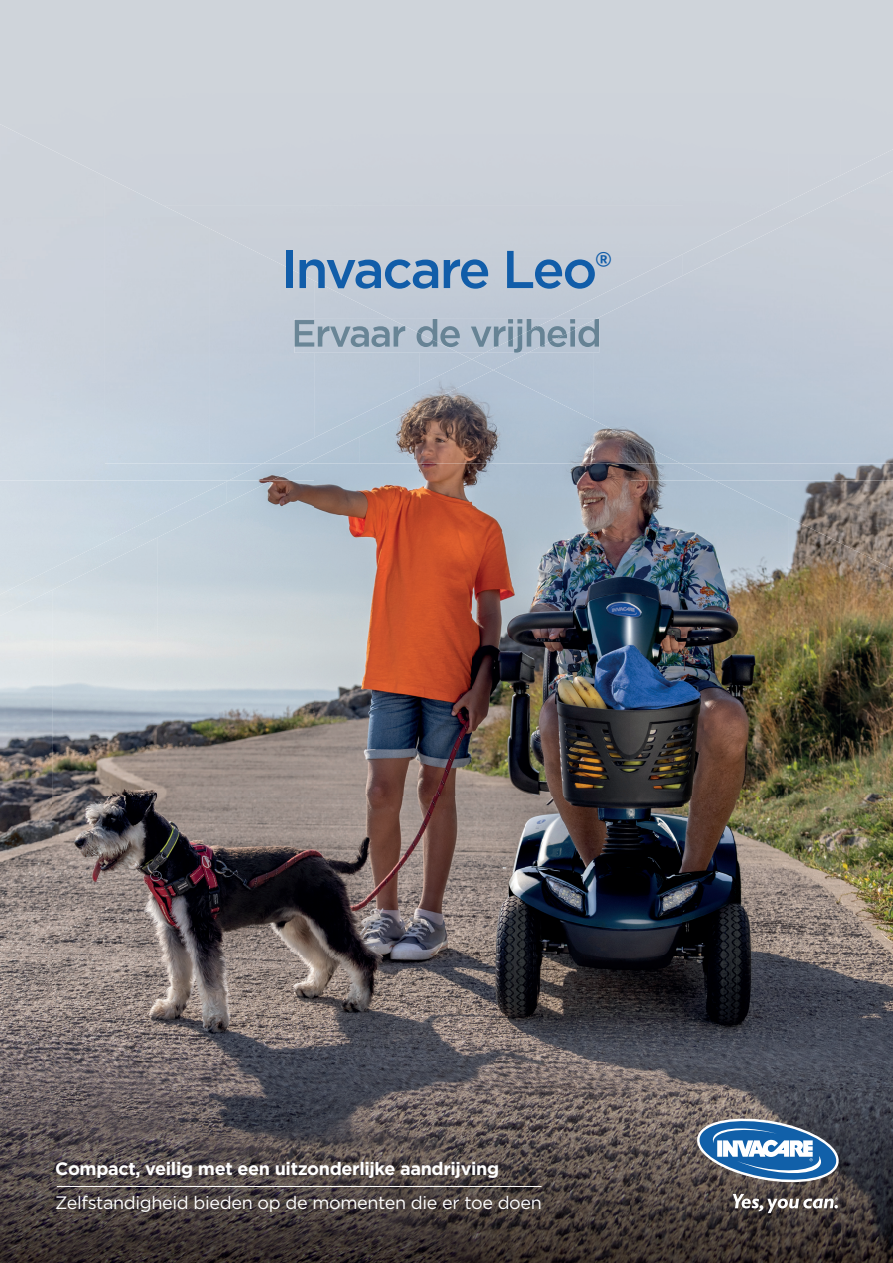
<style>
.page{position:relative;width:893px;height:1263px;background:#fff}
.page>*{position:absolute;margin:0;border:0;box-sizing:border-box;transform-origin:0 0}
.t1{font:500 53.1px "Gotham";letter-spacing:-.04em;color:#115da9}
.t2{font:700 18px "Gotham";letter-spacing:-.02em;color:#fff}
.t3{font:18px "Gotham";letter-spacing:-.02em;color:#fff}
</style>
<div class="page">
<img style="left:158px;top:480px;width:630px;height:317px">
<img style="left:788px;top:569px;width:52px;height:492px">
<img style="left:53px;top:594px;width:105px;height:203px">
<img style="left:840px;top:569px;width:53px;height:492px">
<img style="left:0;top:616px;width:53px;height:445px">
<img style="left:52px;top:797px;width:736px;height:264px">
<img style="left:229px;top:480px;width:43px;height:23px">
<div style="left:0;top:594px;width:91px;height:22px;background:#d7e0e5"></div>
<img style="left:0;top:480px;width:229px;height:114px">
<img style="left:715px;top:480px;width:178px;height:89px">
<img style="left:306px;top:463px;width:375px;height:17px">
<img style="left:263px;top:463px;width:43px;height:17px">
<img style="left:0;top:463px;width:263px;height:17px">
<img style="left:681px;top:463px;width:212px;height:17px">
<img style="left:493px;top:415px;width:100px;height:48px">
<img style="left:315px;top:370px;width:178px;height:93px">
<div style="left:314px;top:308px;width:106px;height:107px;background:#bac8d6"></div>
<img style="left:419px;top:359px;width:53px;height:26px">
<img style="left:314px;top:415px;width:46px;height:23px">
<img style="left:793px;top:223px;width:100px;height:240px">
<img style="left:593px;top:276px;width:100px;height:187px">
<div style="left:493px;top:353px;width:100px;height:62px;background:#b3c3d3"></div>
<svg style="left:583px;top:415px;width:10px;height:5px"></svg>
<div style="left:788px;top:175px;width:105px;height:48px;background:#cbd1d9"></div>
<div style="left:682px;top:254px;width:106px;height:22px;background:#c7ced7"></div>
<img style="left:577px;top:257px;width:105px;height:62px">
<img style="left:472px;top:359px;width:52px;height:11px">
<div style="left:840px;top:0;width:53px;height:175px;background:#cfd4da"></div>
<div style="left:60px;top:154px;width:623px;height:51px;background:#ccd1d9"></div>
<div style="left:683px;top:154px;width:105px;height:100px;background:#cbd1d9"></div>
<div style="left:788px;top:154px;width:53px;height:48px;background:#cdd1d9"></div>
<div style="left:163px;top:205px;width:520px;height:52px;background:#c9cfd8"></div>
<div style="left:266px;top:257px;width:412px;height:51px;background:#c3ccd6"></div>
<div style="left:369px;top:308px;width:206px;height:51px;background:#bdc7d5"></div>
<img style="left:0;top:1061px;width:893px;height:202px">
<svg style="left:696px;top:1114px;width:144px;height:72px"></svg>
<svg style="left:733px;top:1194px;width:105px;height:19px"></svg>
<hr style="left:57px;top:1186px;width:484px;height:1px;background:#fff">
<img style="left:294px;top:319px;width:97px;height:34px">
<img style="left:596px;top:319px;width:3px;height:34px">
<img style="left:553px;top:319px;width:43px;height:34px">
<img style="left:391px;top:319px;width:162px;height:34px">
<h1 class="t1" style="left:281px;top:239px;width:333px">Invacare Leo<sup>®</sup></h1>
<p class="t2" style="left:55px;top:1156px;width:445px">Compact, veilig met een uitzonderlijke aandrijving</p>
<p class="t3" style="left:55px;top:1193px;width:488px">Zelfstandigheid bieden op de momenten die er toe doen</p>
</div>
